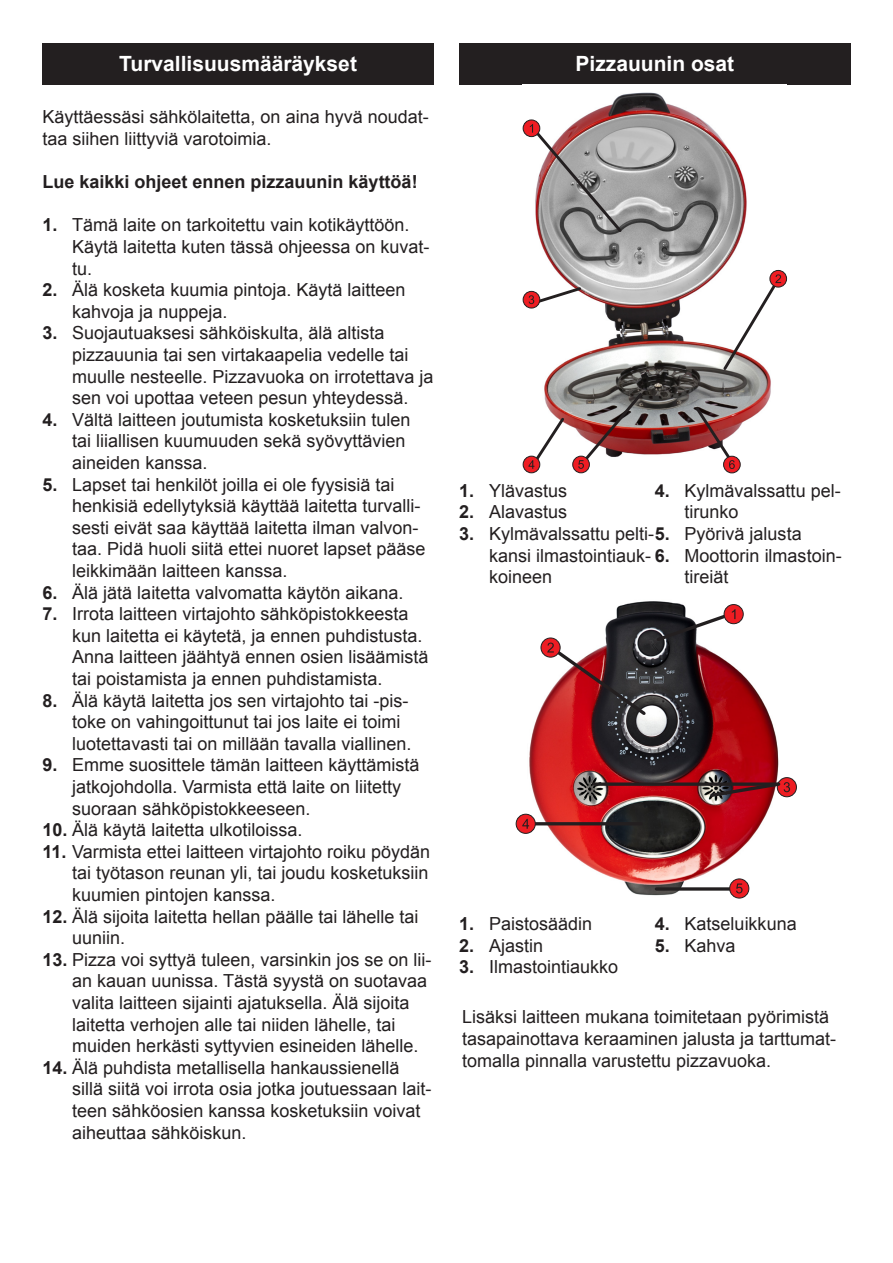
<style>
.page{position:relative;width:893px;height:1263px;background:#fff}
.page>*{position:absolute;margin:0;border:0;box-sizing:border-box;transform-origin:0 0}
.t1{font:700 21px "Arial";color:#fff}
.t2{font:18px/21.6px "Arial";color:#231f20}
.t3{font:700 18px "Arial";color:#231f20}
.s1{font-weight:700}
</style>
<div class="page">
<div style="left:43px;top:43px;width:391px;height:41px;background:#231f20"></div>
<div style="left:459px;top:43px;width:391px;height:41px;background:#231f20"></div>
<img style="left:528px;top:601px;width:254px;height:298px">
<svg style="left:724px;top:604px;width:19px;height:20px"></svg>
<div style="left:724px;top:604px;width:19px;height:20px;border:1px solid #231f20;border-radius:50%"></div>
<div style="left:541px;top:638px;width:19px;height:19px;background:#ee1d23;border-radius:50%"></div>
<div style="left:541px;top:638px;width:19px;height:19px;border:1px solid #231f20;border-radius:50%"></div>
<svg style="left:547px;top:609px;width:188px;height:109px"></svg>
<svg style="left:594px;top:782px;width:114px;height:4px"></svg>
<div style="left:777px;top:778px;width:19px;height:19px;background:#ee1d23;border-radius:50%"></div>
<div style="left:777px;top:777px;width:20px;height:20px;border:1px solid #231f20;border-radius:50%"></div>
<svg style="left:708px;top:780px;width:82px;height:19px;background:#7e2c33"></svg>
<hr style="left:531px;top:822px;width:110px;height:3px;background:#231f20">
<div style="left:516px;top:814px;width:19px;height:19px;background:#ee1d23;border-radius:50%"></div>
<div style="left:516px;top:814px;width:19px;height:19px;border:1px solid #231f20;border-radius:50%"></div>
<svg style="left:522px;top:819px;width:7px;height:10px"></svg>
<svg style="left:656px;top:887px;width:73px;height:4px"></svg>
<div style="left:730px;top:879px;width:19px;height:19px;background:#ee1d23;border-radius:50%"></div>
<div style="left:729px;top:879px;width:20px;height:19px;border:1px solid #231f20;border-radius:50%"></div>
<svg style="left:736px;top:883px;width:7px;height:10px"></svg>
<img style="left:523px;top:92px;width:264px;height:381px">
<svg style="left:523px;top:291px;width:17px;height:17px"></svg>
<div style="left:523px;top:291px;width:17px;height:17px;border:1px solid #231f20;border-radius:50%"></div>
<svg style="left:529px;top:285px;width:54px;height:21px"></svg>
<div style="left:523px;top:120px;width:17px;height:17px;background:#ee1d23;border-radius:50%"></div>
<div style="left:523px;top:120px;width:17px;height:17px;border:1px solid #231f20;border-radius:50%"></div>
<svg style="left:530px;top:124px;width:94px;height:111px;background:#aa9f9f"></svg>
<svg style="left:770px;top:270px;width:17px;height:17px"></svg>
<div style="left:770px;top:270px;width:17px;height:17px;border:1px solid #231f20;border-radius:50%"></div>
<svg style="left:721px;top:274px;width:60px;height:99px"></svg>
<svg style="left:523px;top:456px;width:17px;height:17px"></svg>
<div style="left:523px;top:456px;width:17px;height:17px;border:1px solid #231f20;border-radius:50%"></div>
<svg style="left:528px;top:415px;width:39px;height:54px"></svg>
<svg style="left:573px;top:456px;width:16px;height:17px"></svg>
<div style="left:573px;top:456px;width:16px;height:17px;border:1px solid #231f20;border-radius:50%"></div>
<svg style="left:578px;top:390px;width:67px;height:79px"></svg>
<svg style="left:724px;top:456px;width:16px;height:17px"></svg>
<div style="left:723px;top:456px;width:17px;height:17px;border:1px solid #231f20;border-radius:50%"></div>
<svg style="left:693px;top:405px;width:43px;height:64px"></svg>
<p class="t1" style="left:119px;top:50px;width:239px">Turvallisuusmääräykset</p>
<p class="t2" style="left:43px;top:106px;width:388px">Käyttäessäsi sähkölaitetta, on aina hyvä noudat&shy;taa siihen liittyviä varotoimia.</p>
<p class="t3" style="left:43px;top:170px;width:377px">Lue kaikki ohjeet ennen pizzauunin käyttöä!</p>
<p class="t2" style="left:72px;top:214px;width:359px;text-indent:-30px"><span class="s1">1.</span> Tämä laite on tarkoitettu vain kotikäyttöön.<br>Käytä laitetta kuten tässä ohjeessa on kuvat&shy;tu.</p>
<p class="t2" style="left:72px;top:279px;width:335px;text-indent:-30px"><span class="s1">2.</span> Älä kosketa kuumia pintoja. Käytä laitteen kahvoja ja nuppeja.</p>
<p class="t2" style="left:72px;top:322px;width:363px;text-indent:-30px"><span class="s1">3.</span> Suojautuaksesi sähköiskulta, älä altista pizzauunia tai sen virtakaapelia vedelle tai muulle nesteelle. Pizzavuoka on irrotettava ja sen voi upottaa veteen pesun yhteydessä.</p>
<p class="t2" style="left:72px;top:409px;width:340px;text-indent:-30px"><span class="s1">4.</span> Vältä laitteen joutumista kosketuksiin tulen tai liiallisen kuumuuden sekä syövyttävien aineiden kanssa.</p>
<p class="t2" style="left:72px;top:474px;width:355px;text-indent:-30px"><span class="s1">5.</span> Lapset tai henkilöt joilla ei ole fyysisiä tai henkisiä edellytyksiä käyttää laitetta turvalli&shy;sesti eivät saa käyttää laitetta ilman valvon&shy;taa. Pidä huoli siitä ettei nuoret lapset pääse leikkimään laitteen kanssa.</p>
<p class="t2" style="left:43px;top:582px;width:362px"><span class="s1">6.</span> Älä jätä laitetta valvomatta käytön aikana.</p>
<p class="t2" style="left:72px;top:603px;width:358px;text-indent:-30px"><span class="s1">7.</span> Irrota laitteen virtajohto sähköpistokkeesta kun laitetta ei käytetä, ja ennen puhdistusta.<br>Anna laitteen jäähtyä ennen osien lisäämistä tai poistamista ja ennen puhdistamista.</p>
<p class="t2" style="left:72px;top:690px;width:341px;text-indent:-30px"><span class="s1">8.</span> Älä käytä laitetta jos sen virtajohto tai -pis&shy;toke on vahingoittunut tai jos laite ei toimi luotettavasti tai on millään tavalla viallinen.</p>
<p class="t2" style="left:72px;top:754px;width:349px;text-indent:-30px"><span class="s1">9.</span> Emme suosittele tämän laitteen käyttämistä jatkojohdolla. Varmista että laite on liitetty suoraan sähköpistokkeeseen.</p>
<p class="t2" style="left:43px;top:819px;width:261px"><span class="s1">10.</span> Älä käytä laitetta ulkotiloissa.</p>
<p class="t2" style="left:72px;top:841px;width:359px;text-align:justify;text-indent:-30px"><span class="s1">11.</span> Varmista ettei laitteen virtajohto roiku pöydän tai työtason reunan yli, tai joudu kosketuksiin kuumien pintojen kanssa.</p>
<p class="t2" style="left:72px;top:906px;width:348px;text-indent:-30px"><span class="s1">12.</span> Älä sijoita laitetta hellan päälle tai lähelle tai uuniin.</p>
<p class="t2" style="left:72px;top:949px;width:361px;text-indent:-30px"><span class="s1">13.</span> Pizza voi syttyä tuleen, varsinkin jos se on lii&shy;an kauan uunissa. Tästä syystä on suotavaa valita laitteen sijainti ajatuksella. Älä sijoita laitetta verhojen alle tai niiden lähelle, tai muiden herkästi syttyvien esineiden lähelle.</p>
<p class="t2" style="left:72px;top:1057px;width:361px;text-indent:-30px"><span class="s1">14.</span> Älä puhdista metallisella hankaussienellä sillä siitä voi irrota osia jotka joutuessaan lait&shy;teen sähköosien kanssa kosketuksiin voivat aiheuttaa sähköiskun.</p>
<p class="t1" style="left:575px;top:50px;width:160px">Pizzauunin osat</p>
<p class="t2" style="left:459px;top:480px;width:109px"><span class="s1">1.</span> Ylävastus</p>
<p class="t2" style="left:459px;top:501px;width:109px"><span class="s1">2.</span> Alavastus</p>
<p class="t2" style="left:489px;top:523px;width:354px;text-indent:-30px"><span class="s1">3.</span> Kylmävalssattu pelti-<span class="s1">5.</span> Pyörivä jalusta kansi ilmastointiauk- <span class="s1">6.</span> Moottorin ilmastoin&shy;koineen</p>
<p class="t2" style="left:685px;top:480px;width:158px;text-indent:-30px"><span class="s1">4.</span> Kylmävalssattu pel&shy;tirunko</p>
<p class="t2" style="left:685px;top:566px;width:46px">tireiät</p>
<p class="t2" style="left:459px;top:913px;width:134px"><span class="s1">1.</span> Paistosäädin</p>
<p class="t2" style="left:459px;top:935px;width:85px"><span class="s1">2.</span> Ajastin</p>
<p class="t2" style="left:459px;top:956px;width:160px"><span class="s1">3.</span> Ilmastointiaukko</p>
<p class="t2" style="left:655px;top:913px;width:143px"><span class="s1">4.</span> Katseluikkuna</p>
<p class="t2" style="left:655px;top:935px;width:82px"><span class="s1">5.</span> Kahva</p>
<p class="t2" style="left:462px;top:1006px;width:376px">Lisäksi laitteen mukana toimitetaan pyörimistä tasapainottava keraaminen jalusta ja tarttumat&shy;tomalla pinnalla varustettu pizzavuoka.</p>
</div>
